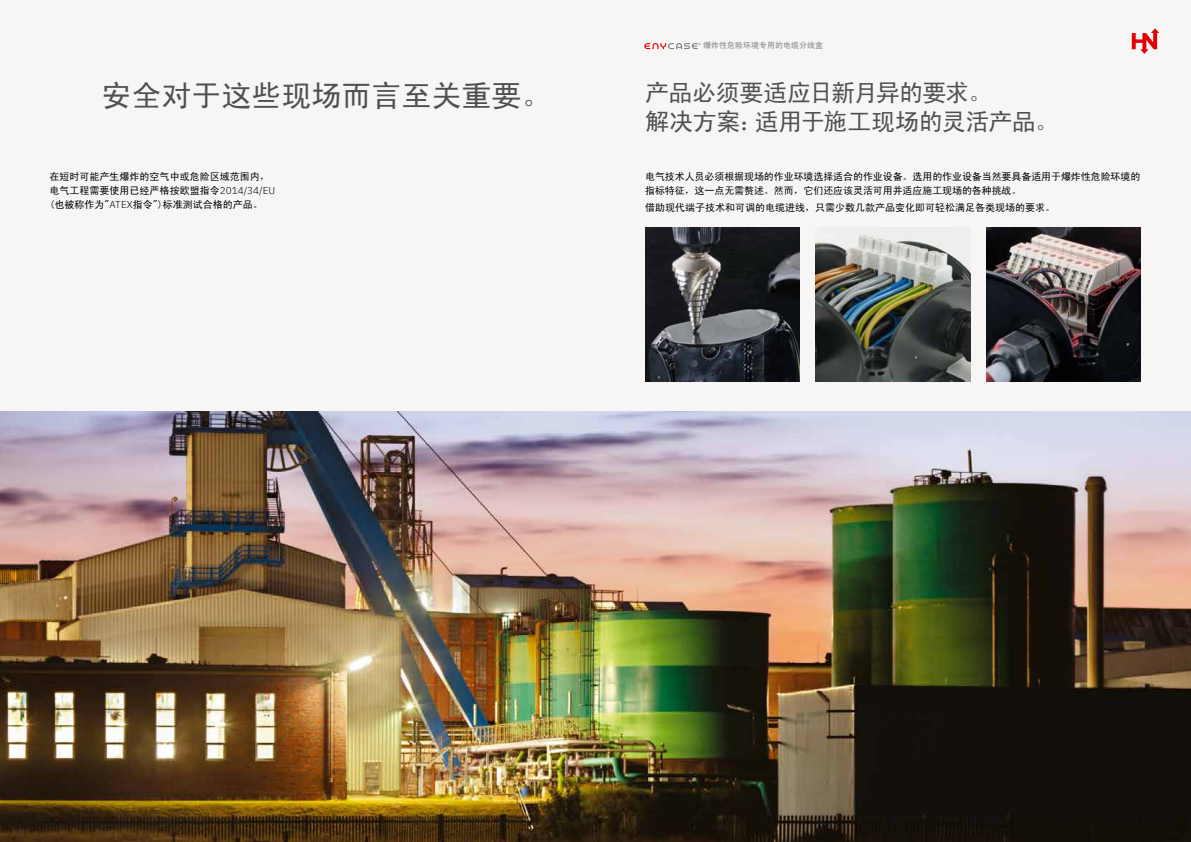
<style>
.page{position:relative;width:1191px;height:842px;background:#f7f6f5}
.page>*{position:absolute;margin:0;border:0;box-sizing:border-box;transform-origin:0 0}
.t1{font:30px "Sim Hei";color:#504f53}
.t2{font:24px/28.8px "Sim Hei";letter-spacing:-.02em;color:#504f53}
.t3{font:10px/14px "Sim Hei";color:#000}
.t4{font:8px "Sim Hei";color:#818084}
.s1{font-family:"IBM Plex Sans";font-weight:300}
</style>
<div class="page">
<img style="left:0;top:411px;width:1191px;height:431px">
<img style="left:645px;top:227px;width:154px;height:154px">
<img style="left:986px;top:227px;width:154px;height:154px">
<img style="left:816px;top:227px;width:154px;height:154px">
<svg style="left:644px;top:43px;width:56px;height:6px"></svg>
<svg style="left:1131px;top:28px;width:28px;height:26px"></svg>
<p class="t4" style="left:703px;top:41px;width:121px">爆炸性危险环境专用的电缆分线盒</p>
<h1 class="t1" style="left:101px;top:80px;width:452px">安全对于这些现场而言至关重要。</h1>
<h2 class="t2" style="left:645px;top:78px;width:415px">产品必须要适应日新月异的要求。<br>解决方案：适用于施工现场的灵活产品。</h2>
<p class="t3" style="left:645px;top:170px;width:497px">电气技术人员必须根据现场的作业环境选择适合的作业设备。选用的作业设备当然要具备适用于爆炸性危险环境的指标特征，这一点无需赘述。然而，它们还应该灵活可用并适应施工现场的各种挑战。</p>
<p class="t3" style="left:645px;top:201px;width:412px">借助现代端子技术和可调的电缆进线，只需少数几款产品变化即可轻松满足各类现场的要求。</p>
<p class="t3" style="left:50px;top:170px;width:227px">在短时可能产生爆炸的空气中或危险区域范围内，电气工程需要使用已经严格按欧盟指令<span class="s1">2014/34/EU </span>(也被称作为"<span class="s1">ATEX</span>指令")标准测试合格的产品。</p>
</div>
